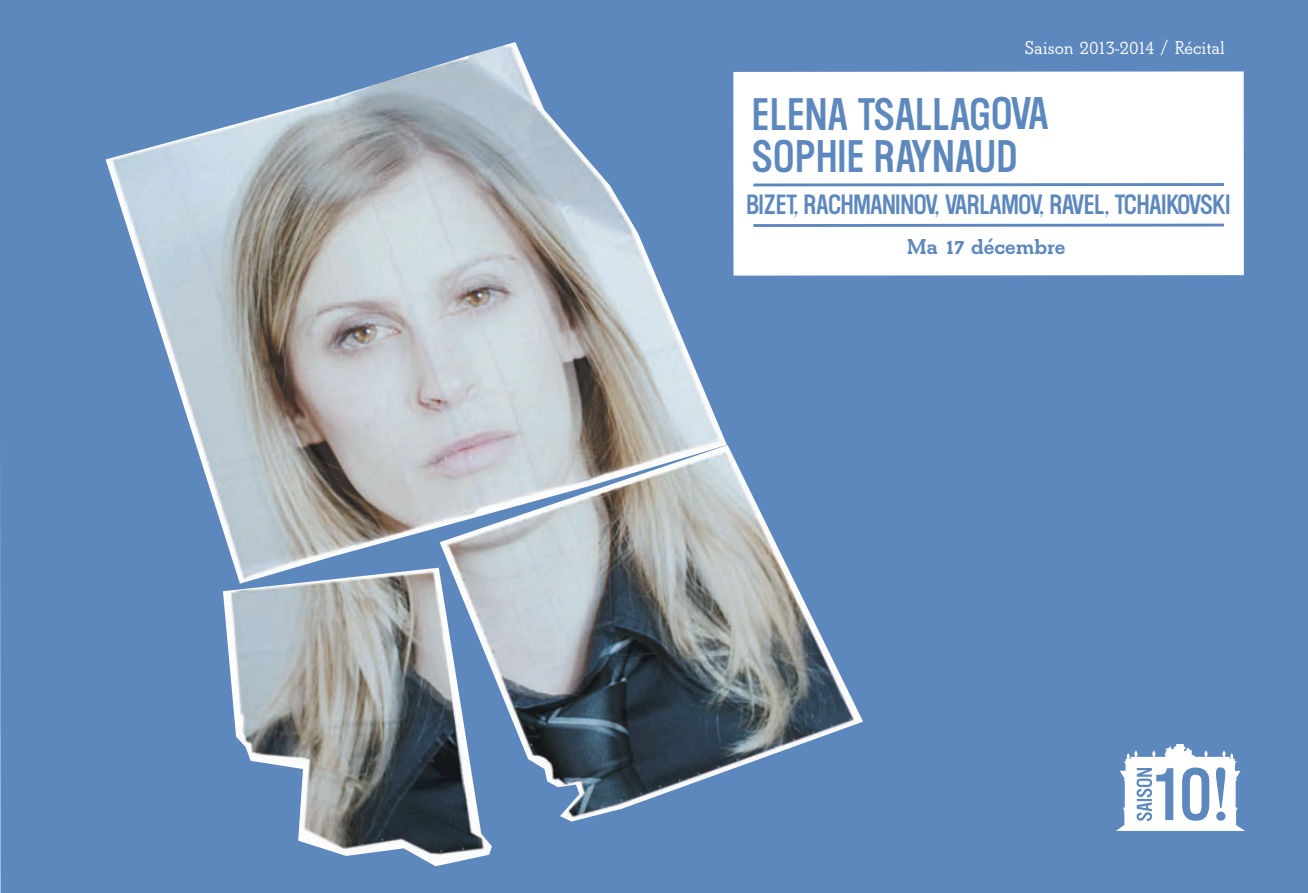
<style>
.page{position:relative;width:1308px;height:893px;background:#fff}
.page>*{position:absolute;margin:0;border:0;box-sizing:border-box;transform-origin:0 0}
.t1{font:40.5px/42.8px "Washington";letter-spacing:.005em;color:#5d88bd}
.t2{font:24.75px "Washington";letter-spacing:-.02em;color:#5d88bd}
.t3{font:700 22.5px "Beton T";color:#5d88bd}
.t4{font:600 19.35px "Beton T";color:#fff}
</style>
<div class="page">
<div style="left:0;top:0;width:1307px;height:893px;background:#5d88bd"></div>
<div style="left:733px;top:71px;width:510px;height:205px;background:#fff"></div>
<hr style="left:753px;top:224px;width:471px;height:3px;background:#5d88bd">
<hr style="left:753px;top:183px;width:471px;height:3px;background:#5d88bd">
<img style="left:106px;top:42px;width:621px;height:542px">
<img style="left:223px;top:568px;width:269px;height:298px">
<img style="left:440px;top:445px;width:423px;height:376px">
<svg style="left:1115px;top:744px;width:130px;height:87px"></svg>
<p class="t4" style="left:1024px;top:36px;width:201px">Saison 2013-2014 / Récital</p>
<h1 class="t1" style="left:752px;top:94px;width:298px">ELENA TSALLAGOVA<br>SOPHIE RAYNAUD</h1>
<p class="t2" style="left:746px;top:191px;width:486px">BIZET, RACHMANINOV, VARLAMOV, RAVEL, TCHAIKOVSKI</p>
<p class="t3" style="left:906px;top:233px;width:160px">Ma 17 décembre</p>
</div>
